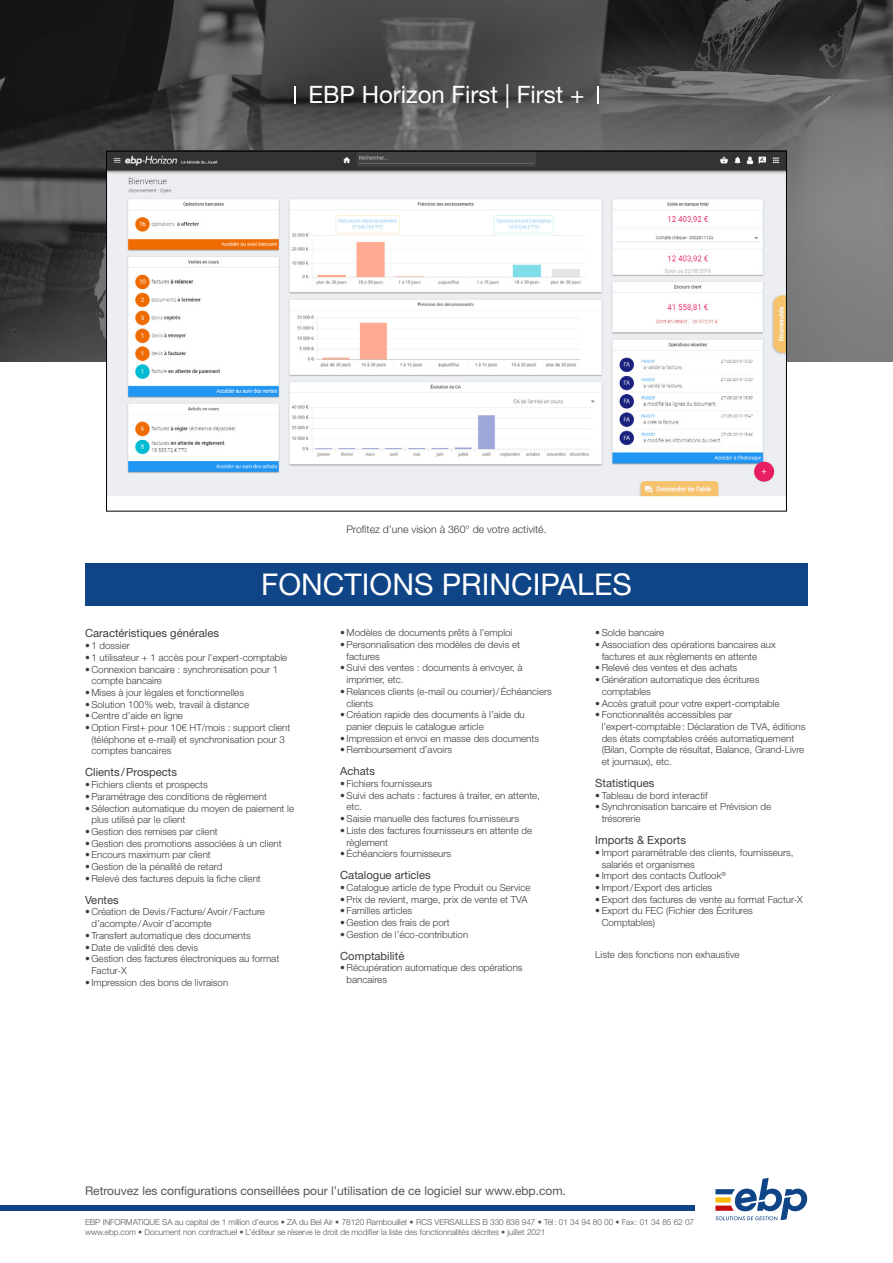
<style>
.page{position:relative;width:893px;height:1263px;background:#fff}
.page>*{position:absolute;margin:0;border:0;box-sizing:border-box;transform-origin:0 0}
.t1{font:30px "Helvetica Neue LT Std";color:#fff}
.t2{font:24px "Helvetica Neue LT Std";color:#fff}
.t3{font:12px "Helvetica Neue LT Std";color:#555454}
.t4{font:11.25px "Helvetica Neue LT Std";color:#3c3c3b}
.t5{font:300 10.5px "Helvetica Neue LT Std";color:#3c3c3b}
.t6{font:300 9.75px/11.7px "Helvetica Neue LT Std";color:#3c3c3b}
.t7{font:300 8.25px/9.9px "Helvetica Neue LT Std";letter-spacing:-.01em;color:#575756}
</style>
<div class="page">
<img style="left:0;top:0;width:893px;height:361px">
<svg style="left:715px;top:1178px;width:92px;height:42px"></svg>
<div style="left:0;top:1205px;width:694px;height:6px;background:#0f4586"></div>
<svg style="left:294px;top:86px;width:2px;height:17px"></svg>
<svg style="left:597px;top:86px;width:1px;height:17px"></svg>
<div style="left:85px;top:563px;width:723px;height:43px;background:#0f4586"></div>
<img style="left:108px;top:153px;width:677px;height:344px">
<h2 class="t2" style="left:308px;top:80px;width:278px">EBP Horizon First | First +</h2>
<p class="t5" style="left:346px;top:522px;width:202px">Profitez d’une vision à 360° de votre activité.</p>
<h1 class="t1" style="left:261px;top:567px;width:372px">FONCTIONS PRINCIPALES</h1>
<p class="t4" style="left:85px;top:627px;width:135px">Caractéristiques générales</p>
<p class="t6" style="left:85px;top:640px;width:46px">• 1 dossier</p>
<p class="t6" style="left:85px;top:651px;width:204px">• 1 utilisateur + 1 accès pour l’expert-comptable</p>
<p class="t6" style="left:91px;top:663px;width:188px;text-indent:-6px">• Connexion bancaire : synchronisation pour 1 compte bancaire</p>
<p class="t6" style="left:85px;top:686px;width:160px">• Mises à jour légales et fonctionnelles</p>
<p class="t6" style="left:85px;top:698px;width:166px">•Solution 100% web, travail à distance</p>
<p class="t6" style="left:85px;top:710px;width:99px">• Centre d’aide en ligne</p>
<p class="t6" style="left:91px;top:721px;width:200px;text-indent:-6px">• Option First+ pour 10€ HT/mois : support client (téléphone et e-mail) et synchronisation pour 3 comptes bancaires</p>
<p class="t4" style="left:85px;top:766px;width:93px">Clients/Prospects</p>
<p class="t6" style="left:85px;top:779px;width:124px">• Fichiers clients et prospects</p>
<p class="t6" style="left:85px;top:790px;width:183px">•Paramétrage des conditions de règlement</p>
<p class="t6" style="left:91px;top:802px;width:204px;text-indent:-6px">•Sélection automatique du moyen de paiement le plus utilisé par le client</p>
<p class="t6" style="left:85px;top:825px;width:134px">• Gestion des remises par client</p>
<p class="t6" style="left:85px;top:837px;width:198px">• Gestion des promotions associées à un client</p>
<p class="t6" style="left:85px;top:849px;width:127px">• Encours maximum par client</p>
<p class="t6" style="left:85px;top:860px;width:139px">• Gestion de la pénalité de retard</p>
<p class="t6" style="left:85px;top:872px;width:177px">•Relevé des factures depuis la fiche client</p>
<p class="t4" style="left:85px;top:893px;width:35px">Ventes</p>
<p class="t6" style="left:91px;top:906px;width:175px;text-indent:-6px">• Création de Devis /Facture/Avoir/Facture d’acompte/Avoir d’acompte</p>
<p class="t6" style="left:85px;top:929px;width:167px">• Transfert automatique des documents</p>
<p class="t6" style="left:85px;top:941px;width:115px">•Date de validité des devis</p>
<p class="t6" style="left:91px;top:953px;width:189px;text-indent:-6px">• Gestion des factures électroniques au format<br>Factur-X</p>
<p class="t6" style="left:85px;top:976px;width:145px">• Impression des bons de livraison</p>
<p class="t6" style="left:340px;top:627px;width:174px">• Modèles de documents prêts à l’emploi</p>
<p class="t6" style="left:347px;top:638px;width:175px;text-indent:-6px">•Personnalisation des modèles de devis et factures</p>
<p class="t6" style="left:347px;top:662px;width:178px;text-indent:-6px">•Suivi des ventes : documents à envoyer, à imprimer, etc.</p>
<p class="t6" style="left:347px;top:685px;width:207px;text-indent:-6px">•Relances clients (e-mail ou courrier)/Échéanciers clients</p>
<p class="t6" style="left:347px;top:709px;width:180px;text-indent:-6px">• Création rapide des documents à l’aide du panier depuis le catalogue article</p>
<p class="t6" style="left:340px;top:732px;width:200px">• Impression et envoi en masse des documents</p>
<p class="t6" style="left:340px;top:744px;width:114px">•Remboursement d’avoirs</p>
<p class="t4" style="left:340px;top:765px;width:36px">Achats</p>
<p class="t6" style="left:340px;top:777px;width:93px">• Fichiers fournisseurs</p>
<p class="t6" style="left:347px;top:789px;width:195px;text-indent:-6px">•Suivi des achats : factures à traiter, en attente, etc.</p>
<p class="t6" style="left:340px;top:813px;width:180px">•Saisie manuelle des factures fournisseurs</p>
<p class="t6" style="left:347px;top:824px;width:187px;text-indent:-6px">• Liste des factures fournisseurs en attente de règlement</p>
<p class="t6" style="left:340px;top:848px;width:113px">• Échéanciers fournisseurs</p>
<p class="t4" style="left:340px;top:868px;width:92px">Catalogue articles</p>
<p class="t6" style="left:340px;top:881px;width:192px">• Catalogue article de type Produit ou Service</p>
<p class="t6" style="left:340px;top:893px;width:189px">•Prix de revient, marge, prix de vente et TVA</p>
<p class="t6" style="left:340px;top:905px;width:74px">• Familles articles</p>
<p class="t6" style="left:340px;top:916px;width:111px">• Gestion des frais de port</p>
<p class="t6" style="left:340px;top:928px;width:130px">• Gestion de l’éco-contribution</p>
<p class="t4" style="left:340px;top:949px;width:66px">Comptabilité</p>
<p class="t6" style="left:347px;top:962px;width:178px;text-indent:-6px">•Récupération automatique des opérations bancaires</p>
<p class="t6" style="left:595px;top:627px;width:70px">•Solde bancaire</p>
<p class="t6" style="left:602px;top:638px;width:176px;text-indent:-6px">•Association des opérations bancaires aux factures et aux règlements en attente</p>
<p class="t6" style="left:595px;top:662px;width:144px">•Relevé des ventes et des achats</p>
<p class="t6" style="left:602px;top:674px;width:159px;text-indent:-6px">• Génération automatique des écritures comptables</p>
<p class="t6" style="left:595px;top:697px;width:186px">•Accès gratuit pour votre expert-comptable</p>
<p class="t6" style="left:602px;top:709px;width:205px;text-indent:-6px">• Fonctionnalités accessibles par l’expert‑comptable: Déclaration de TVA, éditions des états comptables créés automatiquement (Bilan, Compte de résultat, Balance, Grand-Livre et journaux), etc.</p>
<p class="t4" style="left:595px;top:776px;width:61px">Statistiques</p>
<p class="t6" style="left:595px;top:789px;width:114px">• Tableau de bord interactif</p>
<p class="t6" style="left:602px;top:801px;width:171px;text-indent:-6px">•Synchronisation bancaire et Prévision de trésorerie</p>
<p class="t4" style="left:595px;top:833px;width:92px">Imports &amp; Exports</p>
<p class="t6" style="left:602px;top:846px;width:193px;text-indent:-6px">• Import paramétrable des clients, fournisseurs, salariés et organismes</p>
<p class="t6" style="left:595px;top:870px;width:132px">• Import des contacts Outlook<sup>®</sup></p>
<p class="t6" style="left:595px;top:881px;width:118px">• Import/Export des articles</p>
<p class="t6" style="left:595px;top:893px;width:209px">• Export des factures de vente au format Factur-X</p>
<p class="t6" style="left:602px;top:905px;width:153px;text-indent:-6px">• Export du FEC (Fichier des Écritures<br>Comptables)</p>
<p class="t6" style="left:595px;top:948px;width:146px">Liste des fonctions non exhaustive</p>
<p class="t3" style="left:85px;top:1183px;width:482px">Retrouvez les configurations conseillées pour l’utilisation de ce logiciel sur www.ebp.com.</p>
<p class="t7" style="left:85px;top:1217px;width:611px">EBP INFORMATIQUE SA au capital de 1 million d’euros • ZA du Bel Air • 78120 Rambouillet • RCS VERSAILLES B 330 838 947 • Tél: 01 34 94 80 00 • Fax: 01 34 85 62 07 www.ebp.com • Document non contractuel • L’éditeur se réserve le droit de modifier la liste des fonctionnalités décrites • juillet 2021</p>
</div>
